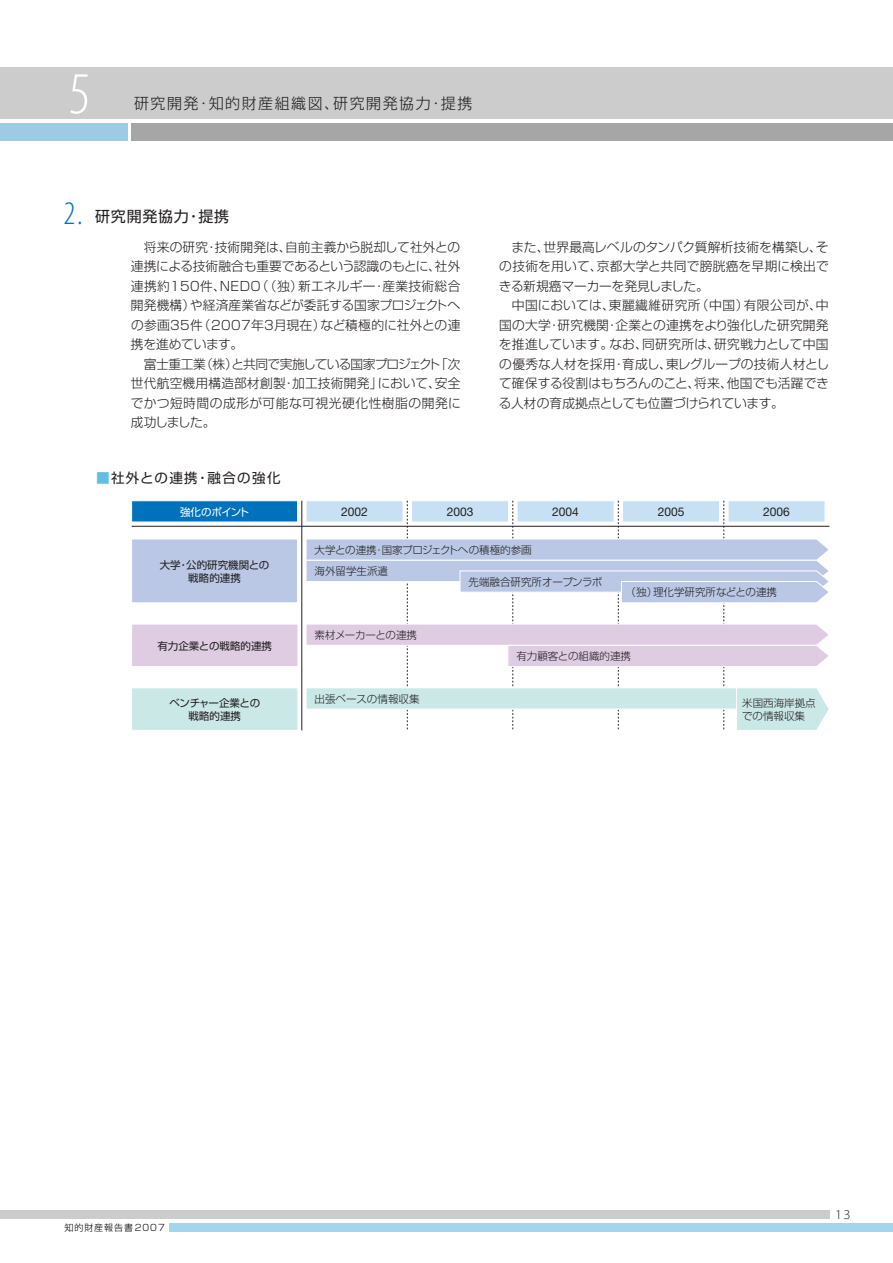
<style>
.page{position:relative;width:893px;height:1263px;background:#fff}
.page>*{position:absolute;margin:0;border:0;box-sizing:border-box;transform-origin:0 0}
.t1{font:60px "Myriad MM 215 300";color:#fff}
.t2{font:300 15px "Shin Go";letter-spacing:.1em;color:#231f20}
.t3{font:15px "Shin Go";letter-spacing:.05em;color:#231f20}
.t4{font:13.5px "Shin Go";letter-spacing:.1em;color:#231f20}
.t5{font:13.5px "Myriad MM 215 700";color:#231f20}
.t6{font:300 12.75px/19.5px "Shin Go";color:#231f20;text-align:justify}
.t7{font:12px "Helvetica Neue";color:#231f20}
.t8{font:300 10.5px/21.3px "Shin Go";color:#231f20}
.t9{font:10.5px/12.8px "Shin Go";color:#231f20;text-align:center}
.t10{font:300 10.5px "Shin Go";letter-spacing:-.025em;color:#231f20}
.t11{font:10.5px "Shin Go";letter-spacing:-.03em;color:#fff}
.t12{font:300 9px "Shin Go";letter-spacing:.1em;color:#000}
.s1{font-family:"Myriad MM 215 300";font-size:33px;color:#0072bc}
.s2{color:#62bde0}
</style>
<div class="page">
<div style="left:131px;top:500px;width:167px;height:22px;background:#0072bc;border:1px solid #fff"></div>
<div style="left:306px;top:500px;width:97px;height:22px;background:#fbfcfe"></div>
<div style="left:411px;top:500px;width:98px;height:22px;background:#fbfcfe"></div>
<div style="left:516px;top:500px;width:98px;height:22px;background:#fbfcfe"></div>
<div style="left:622px;top:500px;width:98px;height:22px;background:#fbfcfe"></div>
<div style="left:727px;top:500px;width:98px;height:22px;background:#fbfcfe"></div>
<div style="left:0;top:68px;width:892px;height:51px;background:#ccc"></div>
<div style="left:0;top:123px;width:127px;height:17px;background:#9bcce3"></div>
<div style="left:132px;top:123px;width:760px;height:17px;background:#a6a6a6"></div>
<div style="left:0;top:1210px;width:829px;height:9px;background:#ccc"></div>
<div style="left:170px;top:1223px;width:722px;height:9px;background:#a1d6ee"></div>
<hr style="left:132px;top:526px;width:697px;height:1px;background:#231f20">
<hr style="left:301px;top:501px;width:1px;height:229px;background:#231f20">
<div style="left:131px;top:539px;width:167px;height:64px;background:#bac8e6;border:1px solid #fff"></div>
<div style="left:131px;top:624px;width:167px;height:43px;background:#dfcce3;border:1px solid #fff"></div>
<svg style="left:305px;top:501px;width:525px;height:229px"></svg>
<div style="left:131px;top:687px;width:167px;height:44px;background:#c9e8e6;border:1px solid #fff"></div>
<h1 class="t1" style="left:69px;top:70px;width:23px">5</h1>
<p class="t2" style="left:134px;top:98px;width:340px">研究開発・知的財産組織図、研究開発協力・提携</p>
<p class="t3" style="left:64px;top:211px;width:167px"><span class="s1">2.</span> 研究開発協力・提携</p>
<p class="t6" style="left:131px;top:239px;width:331px;text-indent:13px">将来の研究・技術開発は、自前主義から脱却して社外との連携による技術融合も重要であるという認識のもとに、社外連携約150件、NEDO（（独）新エネルギー・産業技術総合開発機構）や経済産業省などが委託する国家プロジェクトへの参画35件（2007年3月現在）など積極的に社外との連携を進めています。</p>
<p class="t6" style="left:131px;top:356px;width:331px;text-indent:13px">富士重工業（株）と共同で実施している国家プロジェクト「次世代航空機用構造部材創製・加工技術開発」において、安全でかつ短時間の成形が可能な可視光硬化性樹脂の開発に成功しました。</p>
<p class="t6" style="left:499px;top:239px;width:331px;text-indent:13px">また、世界最高レベルのタンパク質解析技術を構築し、その技術を用いて、京都大学と共同で膀胱癌を早期に検出できる新規癌マーカーを発見しました。</p>
<p class="t6" style="left:499px;top:297px;width:332px;text-indent:13px">中国においては、東麗繊維研究所（中国）有限公司が、中国の大学・研究機関・企業との連携をより強化した研究開発を推進しています。なお、同研究所は、研究戦力として中国の優秀な人材を採用・育成し、東レグループの技術人材として確保する役割はもちろんのこと、将来、他国でも活躍できる人材の育成拠点としても位置づけられています。</p>
<p class="t4" style="left:96px;top:472px;width:186px"><span class="s2">■</span>社外との連携・融合の強化</p>
<p class="t11" style="left:180px;top:508px;width:71px">強化のポイント</p>
<p class="t7" style="left:341px;top:507px;width:28px">2002</p>
<p class="t7" style="left:446px;top:507px;width:28px">2003</p>
<p class="t7" style="left:552px;top:507px;width:28px">2004</p>
<p class="t7" style="left:657px;top:507px;width:28px">2005</p>
<p class="t7" style="left:763px;top:507px;width:28px">2006</p>
<p class="t9" style="left:160px;top:560px;width:111px">大学・公的研究機関との戦略的連携</p>
<p class="t9" style="left:157px;top:641px;width:116px">有力企業との戦略的連携</p>
<p class="t8" style="left:314px;top:541px;width:219px">大学との連携・国家プロジェクトへの積極的参画海外留学生派遣</p>
<p class="t8" style="left:468px;top:573px;width:135px">先端融合研究所オープンラボ</p>
<p class="t10" style="left:314px;top:631px;width:104px">素材メーカーとの連携</p>
<p class="t8" style="left:625px;top:583px;width:153px">（独）理化学研究所などとの連携</p>
<p class="t8" style="left:516px;top:647px;width:116px">有力顧客との組織的連携</p>
<p class="t9" style="left:169px;top:698px;width:92px">ベンチャー企業との戦略的連携</p>
<p class="t8" style="left:314px;top:690px;width:106px">出張ベースの情報収集</p>
<p class="t8" style="left:742px;top:698px;width:75px;line-height:12.8px">米国西海岸拠点での情報収集</p>
<p class="t12" style="left:65px;top:1224px;width:102px">知的財産報告書2007</p>
<p class="t5" style="left:835px;top:1209px;width:17px">13</p>
</div>
